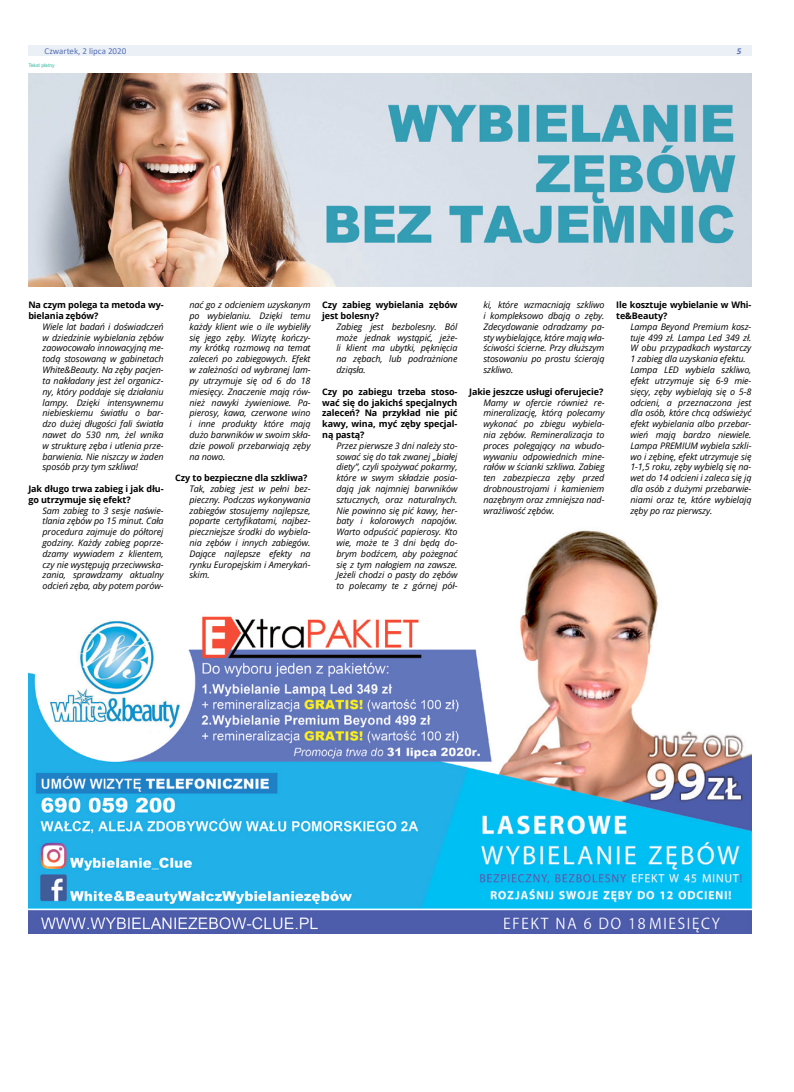
<style>
.page{position:relative;width:794px;height:1092px;background:#fff}
.page>*{position:absolute;margin:0;border:0;box-sizing:border-box;transform-origin:0 0}
.t1{font:italic 9px/10.8px "Open Sans";letter-spacing:-.01em;color:#000;text-align:justify}
.t2{font:700 9px/10.8px "Open Sans";letter-spacing:-.01em;color:#000}
.t3{font:9px "Calibri";color:#5570b6}
.t4{font:italic 700 9px "Calibri";color:#5570b6}
.t5{font:5px "Arial";color:#33b9a1}
</style>
<div class="page">
<div style="left:28px;top:45px;width:723px;height:11px;background:#ebeff6"></div>
<img style="left:28px;top:530px;width:723px;height:403px">
<img style="left:28px;top:74px;width:723px;height:213px">
<p class="t3" style="left:45px;top:44px;width:83px">Czwartek, 2 lipca 2020</p>
<p class="t4" style="left:736px;top:44px;width:6px">5</p>
<p class="t5" style="left:28px;top:61px;width:28px">Tekst płatny</p>
<p class="t2" style="left:28px;top:299px;width:137px">Na czym polega ta metoda wy&shy;bielania zębów?</p>
<p class="t1" style="left:43px;top:321px;width:123px">Wiele lat badań i doświadczeń w dziedzinie wybielania zębów zaowocowało innowacyjną me&shy;todą stosowaną w gabinetach White&amp;Beauty. Na zęby pacjen&shy;ta nakładany jest żel organicz&shy;ny, który poddaje się działaniu lampy. Dzięki intensywnemu niebieskiemu światłu o bar&shy;dzo dużej długości fali światła nawet do 530 nm, żel wnika w strukturę zęba i utlenia prze&shy;barwienia. Nie niszczy w żaden sposób przy tym szkliwa!</p>
<p class="t2" style="left:28px;top:483px;width:137px">Jak długo trwa zabieg i jak dłu&shy;go utrzymuje się efekt?</p>
<p class="t1" style="left:43px;top:504px;width:123px">Sam zabieg to 3 sesje naświe&shy;tlania zębów po 15 minut. Cała procedura zajmuje do półtorej godziny. Każdy zabieg poprze&shy;dzamy wywiadem z klientem, czy nie występują przeciwwska&shy;zania, sprawdzamy aktualny odcień zęba, aby potem porów-</p>
<p class="t1" style="left:189px;top:299px;width:123px">nać go z odcieniem uzyskanym po wybielaniu. Dzięki temu każdy klient wie o ile wybieliły się jego zęby. Wizytę kończy&shy;my krótką rozmową na temat zaleceń po zabiegowych. Efekt w zależności od wybranej lam&shy;py utrzymuje się od 6 do 18 miesięcy. Znaczenie mają rów&shy;nież nawyki żywieniowe. Pa&shy;pierosy, kawa, czerwone wino i inne produkty które mają dużo barwników w swoim skła&shy;dzie powoli przebarwiają zęby na nowo.</p>
<p class="t2" style="left:175px;top:472px;width:134px">Czy to bezpieczne dla szkliwa?</p>
<p class="t1" style="left:189px;top:483px;width:123px">Tak, zabieg jest w pełni bez&shy;pieczny. Podczas wykonywania zabiegów stosujemy najlepsze, poparte certyfikatami, najbez&shy;pieczniejsze środki do wybiela&shy;nia zębów i innych zabiegów.<br>Dające najlepsze efekty na rynku Europejskim i Amerykań&shy;skim.</p>
<p class="t2" style="left:322px;top:299px;width:137px">Czy zabieg wybielania zębów jest bolesny?</p>
<p class="t1" style="left:336px;top:321px;width:123px">Zabieg jest bezbolesny. Ból może jednak wystąpić, jeże&shy;li klient ma ubytki, pęknięcia na zębach, lub podrażnione dziąsła.</p>
<p class="t2" style="left:322px;top:386px;width:137px;text-align:justify">Czy po zabiegu trzeba stoso&shy;wać się do jakichś specjalnych zaleceń? Na przykład nie pić kawy, wina, myć zęby specjal&shy;ną pastą?</p>
<p class="t1" style="left:336px;top:440px;width:123px">Przez pierwsze 3 dni należy sto&shy;sować się do tak zwanej „białej diety”, czyli spożywać pokarmy, które w swym składzie posia&shy;dają jak najmniej barwników sztucznych, oraz naturalnych.<br>Nie powinno się pić kawy, her&shy;baty i kolorowych napojów.<br>Warto odpuścić papierosy. Kto wie, może te 3 dni będą do&shy;brym bodźcem, aby pożegnać się z tym nałogiem na zawsze.<br>Jeżeli chodzi o pasty do zębów to polecamy te z górnej pół-</p>
<p class="t1" style="left:483px;top:299px;width:123px">ki, które wzmacniają szkliwo i kompleksowo dbają o zęby.<br>Zdecydowanie odradzamy pa&shy;sty wybielające, które mają wła&shy;ściwości ścierne. Przy dłuższym stosowaniu po prostu ścierają szkliwo.</p>
<p class="t2" style="left:469px;top:386px;width:136px">Jakie jeszcze usługi oferujecie?</p>
<p class="t1" style="left:483px;top:396px;width:123px">Mamy w ofercie również re&shy;mineralizację, którą polecamy wykonać po zbiegu wybiela&shy;nia zębów. Remineralizacja to proces polegający na wbudo&shy;wywaniu odpowiednich mine&shy;rałów w ścianki szkliwa. Zabieg ten zabezpiecza zęby przed drobnoustrojami i kamieniem nazębnym oraz zmniejsza nad&shy;wrażliwość zębów.</p>
<p class="t2" style="left:616px;top:299px;width:137px">Ile kosztuje wybielanie w Whi&shy;te&amp;Beauty?</p>
<p class="t1" style="left:630px;top:321px;width:123px;text-align:left">Lampa Beyond Premium kosz&shy;tuje 499 zł. Lampa Led 349 zł.<br>W obu przypadkach wystarczy<br>1 zabieg dla uzyskania efektu.<br>Lampa LED wybiela szkliwo, efekt utrzymuje się 6-9 mie&shy;sięcy, zęby wybielają się o 5-8 odcieni, a przeznaczona jest dla osób, które chcą odświeżyć efekt wybielania albo przebar&shy;wień mają bardzo niewiele.<br>Lampa PREMIUM wybiela szkli&shy;wo i zębinę, efekt utrzymuje się<br>1-1,5 roku, zęby wybielą się na&shy;wet do 14 odcieni i zaleca się ją dla osób z dużymi przebarwie&shy;niami oraz te, które wybielają zęby po raz pierwszy.</p>
</div>
